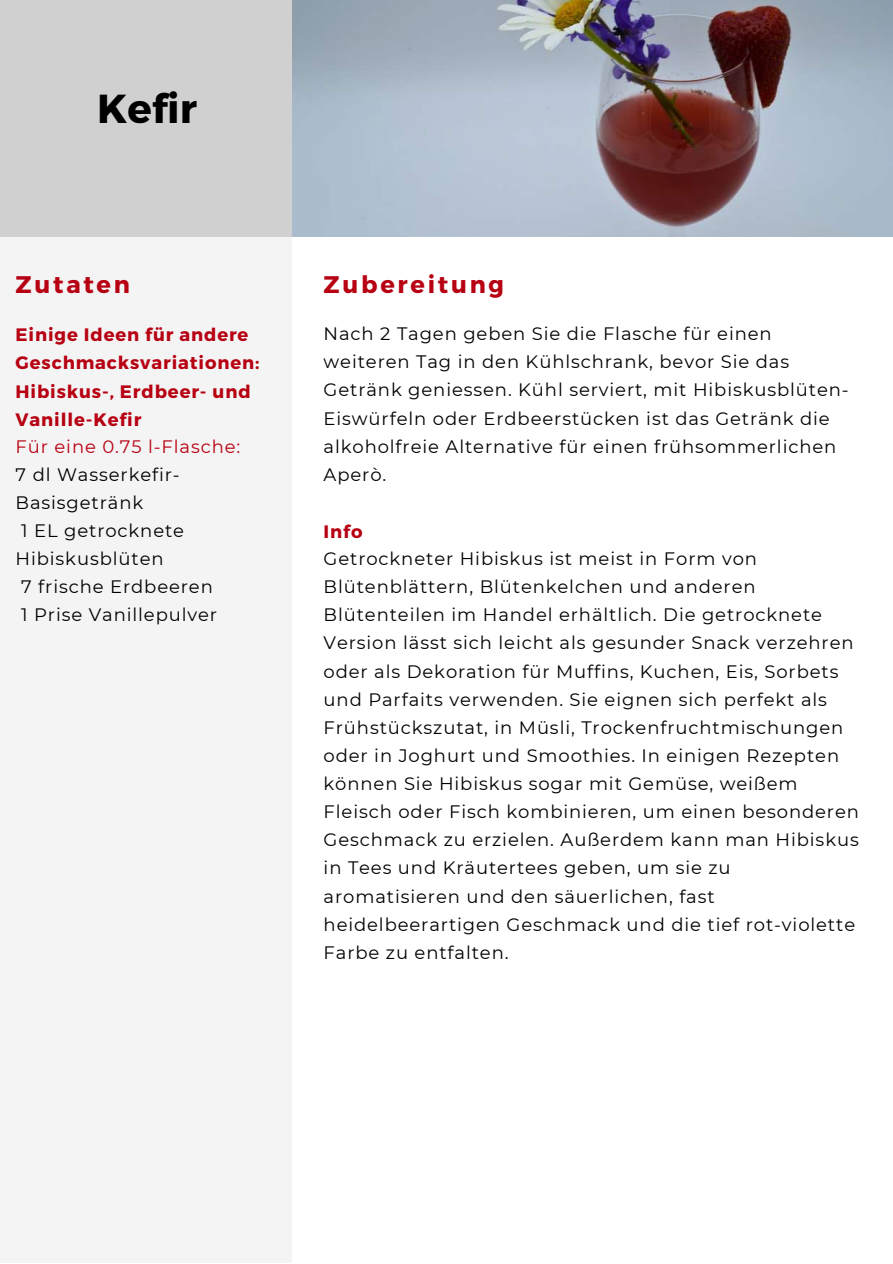
<style>
.page{position:relative;width:893px;height:1264px;background:#fff}
.page>*{position:absolute;margin:0;border:0;box-sizing:border-box;transform-origin:0 0}
.t1{font:700 40.5px "Montserrat";color:#000}
.t2{font:700 24px "Montserrat";letter-spacing:.115em;color:#b70012}
.t3{font:18px/28px "Montserrat";letter-spacing:.05em;color:#000}
.t4{font:700 18px/28px "Montserrat";letter-spacing:.05em;color:#b70012}
.t5{font:18px "Montserrat";letter-spacing:.05em;color:#b70012}
</style>
<div class="page">
<div style="left:0;top:0;width:292px;height:236px;background:#d0d0d0"></div>
<div style="left:0;top:237px;width:292px;height:1025px;background:#f4f4f4"></div>
<img style="left:292px;top:0;width:600px;height:236px">
<h1 class="t1" style="left:97px;top:84px;width:101px">Kefir</h1>
<h2 class="t2" style="left:16px;top:269px;width:116px">Zutaten</h2>
<h2 class="t2" style="left:323px;top:269px;width:182px">Zubereitung</h2>
<p class="t4" style="left:16px;top:321px;width:245px">Einige Ideen für andere<br>Geschmacksvariationen:<br>Hibiskus-, Erdbeer- und<br>Vanille-Kefir</p>
<p class="t5" style="left:16px;top:434px;width:226px">Für eine 0.75 l-Flasche:</p>
<p class="t3" style="left:16px;top:460px;width:166px">7 dl Wasserkefir-</p>
<p class="t3" style="left:16px;top:488px;width:129px">Basisgetränk</p>
<p class="t3" style="left:21px;top:516px;width:164px">1 EL getrocknete</p>
<p class="t3" style="left:16px;top:544px;width:149px">Hibiskusblüten</p>
<p class="t3" style="left:21px;top:572px;width:193px">7 frische Erdbeeren</p>
<p class="t3" style="left:21px;top:600px;width:197px">1 Prise Vanillepulver</p>
<p class="t3" style="left:323px;top:319px;width:526px">Nach 2 Tagen geben Sie die Flasche für einen weiteren Tag in den Kühlschrank, bevor Sie das Getränk geniessen. Kühl serviert, mit Hibiskusblüten-Eiswürfeln oder Erdbeerstücken ist das Getränk die alkoholfreie Alternative für einen frühsommerlichen Aperò.</p>
<p class="t4" style="left:323px;top:518px;width:40px">Info</p>
<p class="t3" style="left:323px;top:544px;width:537px">Getrockneter Hibiskus ist meist in Form von Blütenblättern, Blütenkelchen und anderen Blütenteilen im Handel erhältlich. Die getrocknete Version lässt sich leicht als gesunder Snack verzehren oder als Dekoration für Muffins, Kuchen, Eis, Sorbets und Parfaits verwenden. Sie eignen sich perfekt als Frühstückszutat, in Müsli, Trockenfruchtmischungen oder in Joghurt und Smoothies. In einigen Rezepten können Sie Hibiskus sogar mit Gemüse, weißem Fleisch oder Fisch kombinieren, um einen besonderen Geschmack zu erzielen. Außerdem kann man Hibiskus in Tees und Kräutertees geben, um sie zu aromatisieren und den säuerlichen, fast heidelbeerartigen Geschmack und die tief rot-violette Farbe zu entfalten.</p>
</div>
